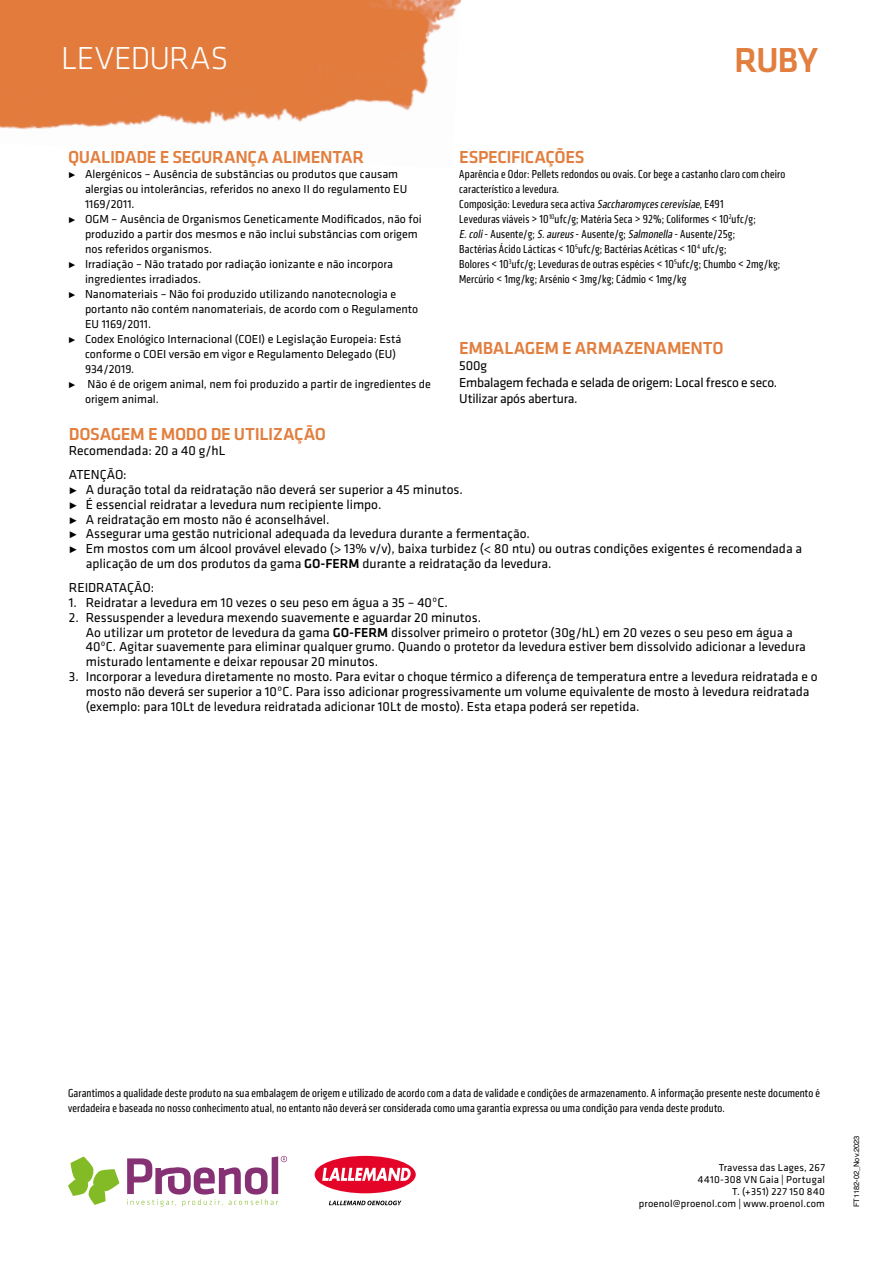
<style>
.page{position:relative;width:893px;height:1263px;background:#fff}
.page>*{position:absolute;margin:0;border:0;box-sizing:border-box;transform-origin:0 0}
.t1{font:500 36px "Klavika";color:#e27e3e}
.t2{font:300 33px "Klavika";letter-spacing:-.01em;color:#fff}
.t3{font:500 18px "Klavika";letter-spacing:-.02em;color:#e27e3e}
.t4{font:13.5px/14.9px "Klavika";color:#000}
.t5{font:condensed 12px/15px "Klavika";letter-spacing:.015em;color:#000}
.t6{font:12px "Klavika";color:#000}
.t7{font:10.5px/12px "Klavika";letter-spacing:.02em;color:#000;text-align:right}
.t8{font:7.5px "Helvetica";color:#000}
.s1{font-family:"Klavika Arrows";font-weight:300}
.s2{font-style:italic}
.s3{font-weight:500}
</style>
<div class="page">
<img style="left:0;top:0;width:461px;height:130px">
<svg style="left:127px;top:1156px;width:160px;height:50px"></svg>
<svg style="left:68px;top:1156px;width:51px;height:49px"></svg>
<div style="left:315px;top:1156px;width:101px;height:37px;background:#e40428;border-radius:50%"></div>
<svg style="left:322px;top:1168px;width:89px;height:13px"></svg>
<svg style="left:329px;top:1200px;width:72px;height:5px"></svg>
<h2 class="t2" style="left:61px;top:40px;width:169px">LEVEDURAS</h2>
<h1 class="t1" style="left:734px;top:40px;width:85px">RUBY</h1>
<h3 class="t3" style="left:68px;top:148px;width:298px">QUALIDADE E SEGURANÇA ALIMENTAR</h3>
<p class="t6" style="left:68px;top:168px;width:332px"><span class="s1">5</span> Alergénicos – Ausência de substâncias ou produtos que causam</p>
<p class="t6" style="left:85px;top:183px;width:324px">alergias ou intolerâncias, referidos no anexo II do regulamento EU</p>
<p class="t6" style="left:85px;top:198px;width:51px">1169/2011.</p>
<p class="t6" style="left:68px;top:213px;width:355px"><span class="s1">5</span> OGM – Ausência de Organismos Geneticamente Modificados, não foi</p>
<p class="t6" style="left:85px;top:228px;width:334px">produzido a partir dos mesmos e não inclui substâncias com origem</p>
<p class="t6" style="left:85px;top:243px;width:129px">nos referidos organismos.</p>
<p class="t6" style="left:68px;top:258px;width:327px"><span class="s1">5</span> Irradiação – Não tratado por radiação ionizante e não incorpora</p>
<p class="t6" style="left:85px;top:273px;width:118px">ingredientes irradiados.</p>
<p class="t6" style="left:68px;top:288px;width:330px"><span class="s1">5</span> Nanomateriais – Não foi produzido utilizando nanotecnologia e</p>
<p class="t6" style="left:85px;top:303px;width:335px">portanto não contém nanomateriais, de acordo com o Regulamento</p>
<p class="t6" style="left:85px;top:318px;width:68px">EU 1169/2011.</p>
<p class="t6" style="left:68px;top:333px;width:335px"><span class="s1">5</span> Codex Enológico Internacional (COEI) e Legislação Europeia: Está</p>
<p class="t6" style="left:85px;top:348px;width:313px">conforme o COEI versão em vigor e Regulamento Delegado (EU)</p>
<p class="t6" style="left:85px;top:363px;width:51px">934/2019.</p>
<p class="t6" style="left:68px;top:378px;width:364px"><span class="s1">5</span> Não é de origem animal, nem foi produzido a partir de ingredientes de</p>
<p class="t6" style="left:85px;top:393px;width:75px">origem animal.</p>
<h3 class="t3" style="left:459px;top:148px;width:127px">ESPECIFICAÇÕES</h3>
<p class="t5" style="left:459px;top:167px;width:327px">Aparência e Odor: Pellets redondos ou ovais. Cor bege a castanho claro com cheiro característico a levedura.<br>Composição: Levedura seca activa <span class="s2">Saccharomycescerevisiae</span>, E491<br>Leveduras viáveis &gt; 10<sup>10</sup>ufc/g; Matéria Seca &gt; 92%; Coliformes &lt; 10<sup>2</sup>ufc/g; <span class="s2">E.coli</span>- Ausente/g; <span class="s2">S.aureus</span>- Ausente/g; <span class="s2">Salmonella</span> - Ausente/25g;<br>Bactérias Ácido Lácticas &lt; 10<sup>5</sup>ufc/g; Bactérias Acéticas &lt; 10<sup>4</sup> ufc/g;<br>Bolores &lt; 10<sup>3</sup>ufc/g; Leveduras de outras espécies &lt; 10<sup>5</sup>ufc/g; Chumbo &lt; 2mg/kg; Mercúrio &lt; 1mg/kg; Arsénio &lt; 3mg/kg; Cádmio &lt; 1mg/kg</p>
<h3 class="t3" style="left:459px;top:338px;width:266px">EMBALAGEM E ARMAZENAMENTO</h3>
<p class="t4" style="left:459px;top:358px;width:320px;line-height:16.5px">500g<br>Embalagem fechada e selada de origem: Local fresco e seco.<br>Utilizar após abertura.</p>
<h3 class="t3" style="left:69px;top:424px;width:259px">DOSAGEM E MODO DE UTILIZAÇÃO</h3>
<p class="t4" style="left:69px;top:439px;width:158px;line-height:23.9px">Recomendada: 20 a 40 g/hL<br>ATENÇÃO:</p>
<p class="t4" style="left:69px;top:482px;width:396px"><span class="s1">5</span> A duração total da reidratação não deverá ser superior a 45 minutos.</p>
<p class="t4" style="left:69px;top:497px;width:314px"><span class="s1">5</span> É essencial reidratar a levedura num recipiente limpo.</p>
<p class="t4" style="left:69px;top:512px;width:262px"><span class="s1">5</span> A reidratação em mosto não é aconselhável.</p>
<p class="t4" style="left:69px;top:527px;width:463px"><span class="s1">5</span> Assegurar uma gestão nutricional adequada da levedura durante a fermentação.</p>
<p class="t4" style="left:69px;top:542px;width:735px"><span class="s1">5</span> Em mostos com um álcool provável elevado (&gt; 13% v/v), baixa turbidez (&lt; 80 ntu) ou outras condições exigentes é recomendada a</p>
<p class="t4" style="left:86px;top:556px;width:467px">aplicação de um dos produtos da gama <span class="s3">GO-FERM</span> durante a reidratação da levedura.</p>
<p class="t4" style="left:69px;top:580px;width:87px">REIDRATAÇÃO:</p>
<p class="t4" style="left:69px;top:595px;width:380px">1. Reidratar a levedura em 10 vezes o seu peso em água a 35 – 40ºC.</p>
<p class="t4" style="left:86px;top:610px;width:721px;text-indent:-17px">2. Ressuspender a levedura mexendo suavemente e aguardar 20 minutos.<br>Ao utilizar um protetor de levedura da gama <span class="s3">GO-FERM</span> dissolver primeiro o protetor (30g/hL) em 20 vezes o seu peso em água a 40ºC. Agitar suavemente para eliminar qualquer grumo. Quando o protetor da levedura estiver bem dissolvido adicionar a levedura misturado lentamente e deixar repousar 20 minutos.</p>
<p class="t4" style="left:86px;top:669px;width:733px;text-indent:-17px">3. Incorporar a levedura diretamente no mosto. Para evitar o choque térmico a diferença de temperatura entre a levedura reidratada e o mosto não deverá ser superior a 10ºC. Para isso adicionar progressivamente um volume equivalente de mosto à levedura reidratada (exemplo: para 10Lt de levedura reidratada adicionar 10Lt de mosto). Esta etapa poderá ser repetida.</p>
<p class="t5" style="left:68px;top:1085px;width:753px">Garantimos a qualidade deste produto na sua embalagem de origem e utilizado de acordo com a data de validade e condições de armazenamento. A informação presente neste documento é verdadeira e baseada no nosso conhecimento atual, no entanto não deverá ser considerada como uma garantia expressa ou uma condição para venda deste produto.</p>
<p class="t7" style="left:639px;top:1161px;width:188px">Travessa das Lages, 267<br>4410-308 VN Gaia | Portugal<br>T. (+351) 227 150 840 proenol@proenol.com | www.proenol.com</p>
<p class="t8" style="left:851px;top:1207px;width:73px;rotate:-90deg">FT1182-02_Nov.2023</p>
</div>
